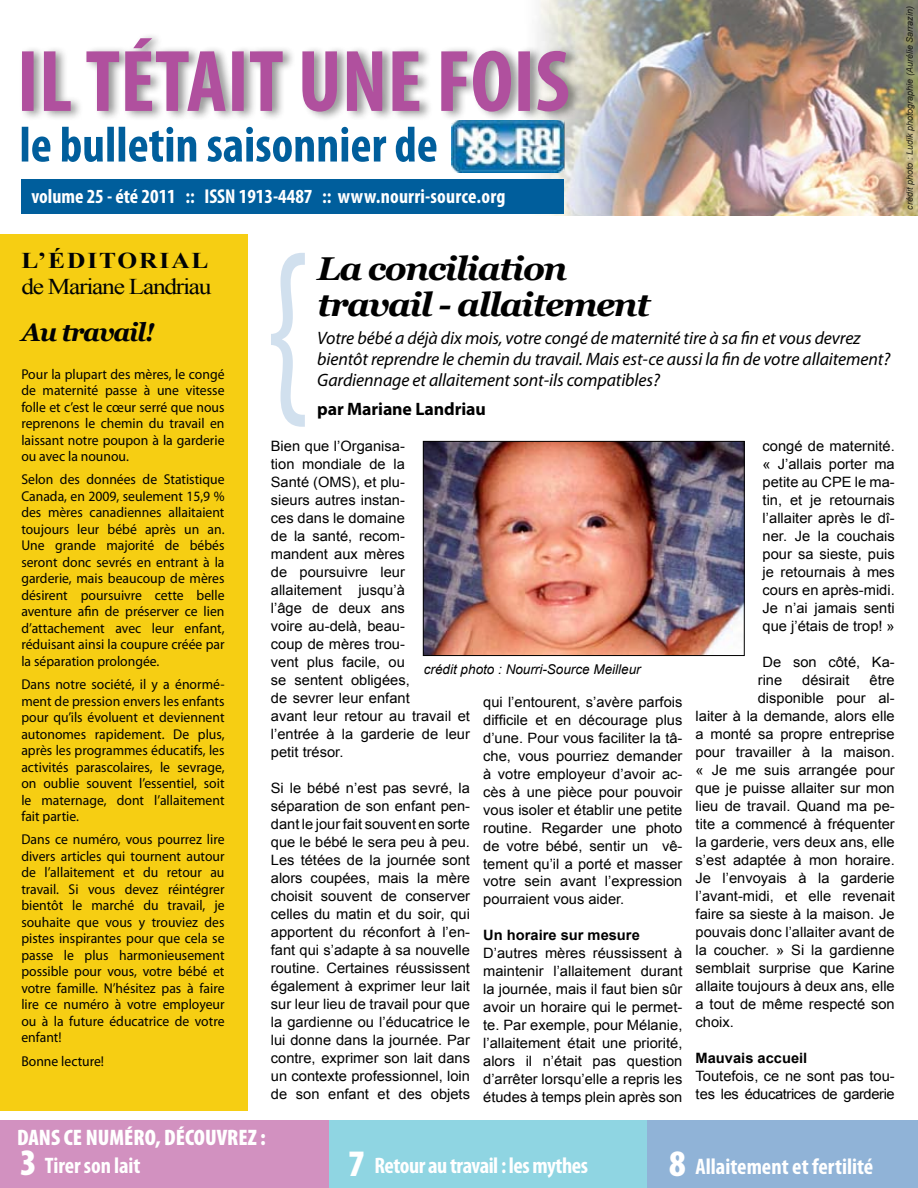
<style>
.page{position:relative;width:918px;height:1188px;background:#fff}
.page>*{position:absolute;margin:0;border:0;box-sizing:border-box;transform-origin:0 0}
.t1{font:italic 700 33px/36px "Georgia";letter-spacing:-.045em;color:#000;scale:1.05 1}
.t2{font:italic 700 25.5px "Georgia";letter-spacing:-.045em;color:#010204}
.t3{font:700 condensed 22.5px "Myriad Pro";letter-spacing:-.015em;color:#fff}
.t4{font:900 condensed 22.5px/27.8px "Myriad Pro";color:#fff}
.t5{font:22.5px "Times New Roman";letter-spacing:-.05em;color:#010304;scale:1.13 1}
.t6{font:700 22.5px "Times New Roman";letter-spacing:.075em;color:#010304;scale:1.13 1}
.t7{font:700 condensed 20.1px "Myriad Pro";color:#fff}
.t8{font:italic 18px/21px "Myriad Pro";letter-spacing:-.005em;color:#000}
.t9{font:700 18px "Myriad Pro";letter-spacing:-.005em;color:#000}
.t10{font:14.25px/18px "Arial";color:#000;text-align:justify}
.t11{font:14.25px/16.5px "Myriad Pro";color:#010101;text-align:justify;scale:.96 1}
.t12{font:14.25px/18px "Arial";letter-spacing:-.025em;color:#000}
.t13{font:700 14.25px "Arial";color:#000}
.t14{font:italic 13.5px "Arial";color:#000}
.t15{font:italic 9px "Arial";color:#000}
.s1{font-size:37.5px}
.s2{font-weight:700}
.s3{font-weight:900;font-size:37.5px}
</style>
<div class="page">
<img style="left:436px;top:0;width:482px;height:215px">
<div style="left:646px;top:1120px;width:272px;height:68px;background:#90b3d7"></div>
<div style="left:328px;top:1120px;width:319px;height:68px;background:#8fd5e2"></div>
<div style="left:0;top:1120px;width:328px;height:68px;background:#d291c0"></div>
<div style="left:0;top:234px;width:248px;height:877px;background:#f6ce13"></div>
<svg style="left:271px;top:253px;width:34px;height:174px"></svg>
<img style="left:452px;top:128px;width:112px;height:45px">
<div style="left:19px;top:32px;width:569px;height:96px;background:#000;opacity:.42"></div>
<svg style="left:22px;top:38px;width:546px;height:74px"></svg>
<svg style="left:22px;top:127px;width:414px;height:35px"></svg>
<div style="left:21px;top:179px;width:543px;height:35px;background:#005e9c"></div>
<img style="left:425px;top:443px;width:318px;height:211px">
<div style="left:423px;top:441px;width:322px;height:215px;border:1px solid #000"></div>
<h3 class="t7" style="left:32px;top:183px;width:475px">volume 25 - été 2011 :: ISSN 1913-4487 :: www.nourri-source.org</h3>
<p class="t15" style="left:904px;top:210px;width:206px;rotate:-90deg">crédit photo : Ludik photographie (Aurélie Sarrazin)</p>
<h3 class="t6" style="left:21px;top:245px;width:166px">L’ÉDITORIAL</h3>
<h3 class="t5" style="left:21px;top:271px;width:170px">de Mariane Landriau</h3>
<h2 class="t2" style="left:22px;top:318px;width:135px">Au travail!</h2>
<p class="t11" style="left:21px;top:365px;width:213px">Pour la plupart des mères, le congé de maternité passe à une vitesse folle et c’est le cœur serré que nous reprenons le chemin du travail en laissant notre poupon à la garderie ou avec la nounou.</p>
<p class="t11" style="left:21px;top:471px;width:213px">Selon des données de Statistique Canada, en 2009, seulement 15,9 % des mères canadiennes allaitaient toujours leur bébé après un an.<br>Une grande majorité de bébés seront donc sevrés en entrant à la garderie, mais beaucoup de mères désirent poursuivre cette belle aventure afin de préserver ce lien d’attachement avec leur enfant, réduisant ainsi la coupure créée par la séparation prolongée.</p>
<p class="t11" style="left:21px;top:676px;width:213px">Dans notre société, il y a énormé&shy;ment de pression envers les enfants pour qu’ils évoluent et deviennent autonomes rapidement. De plus, après les programmes éducatifs, les activités parascolaires, le sevrage, on oublie souvent l’essentiel, soit le maternage, dont l’allaitement fait partie.</p>
<p class="t11" style="left:21px;top:831px;width:213px">Dans ce numéro, vous pourrez lire divers articles qui tournent autour de l’allaitement et du retour au travail. Si vous devez réintégrer bientôt le marché du travail, je souhaite que vous y trouviez des pistes inspirantes pour que cela se passe le plus harmonieusement possible pour vous, votre bébé et votre famille. N’hésitez pas à faire lire ce numéro à votre employeur ou à la future éducatrice de votre enfant!</p>
<p class="t11" style="left:21px;top:1052px;width:88px">Bonne lecture!</p>
<h1 class="t1" style="left:317px;top:251px;width:319px">La conciliation travail - allaitement</h1>
<p class="t8" style="left:317px;top:328px;width:574px">Votre bébé a déjà dix mois, votre congé de maternité tire à sa fin et vous devrez bientôt reprendre le chemin du travail. Mais est-ce aussi la fin de votre allaitement?<br>Gardiennage et allaitement sont-ils compatibles?</p>
<p class="t9" style="left:317px;top:397px;width:170px">par Mariane Landriau</p>
<p class="t10" style="left:271px;top:438px;width:201px;text-align:left">Bien que l’Organisa-<br>tion mondiale de la<br>Santé (OMS), et plu-<br>sieurs autres instan-<br>ces dans le domaine<br>de la santé, recom-<br>mandent aux mères<br>de poursuivre leur allaitement jusqu’à<br>l’âge de deux ans<br>voire au-delà, beau-<br>coup de mères trou-<br>vent plus facile, ou<br>se sentent obligées,<br>de sevrer leur enfant<br>avant leur retour au travail et l’entrée à la garderie de leur petit trésor.</p>
<p class="t10" style="left:271px;top:779px;width:201px">Si le bébé n’est pas sevré, la séparation de son enfant pen&shy;dant le jour fait souvent en sorte que le bébé le sera peu à peu.<br>Les tétées de la journée sont alors coupées, mais la mère choisit souvent de conserver celles du matin et du soir, qui apportent du réconfort à l’en&shy;fant qui s’adapte à sa nouvelle routine. Certaines réussissent également à exprimer leur lait sur leur lieu de travail pour que la gardienne ou l’éducatrice le lui donne dans la journée. Par contre, exprimer son lait dans un contexte professionnel, loin de son enfant et des objets</p>
<p class="t14" style="left:424px;top:661px;width:218px">crédit photo : Nourri-Source Meilleur</p>
<p class="t10" style="left:483px;top:693px;width:201px">qui l’entourent, s’avère parfois difficile et en décourage plus d’une. Pour vous faciliter la tâ&shy;che, vous pourriez demander à votre employeur d’avoir ac&shy;cès à une pièce pour pouvoir vous isoler et établir une petite routine. Regarder une photo de votre bébé, sentir un vê&shy;tement qu’il a porté et masser votre sein avant l’expression pourraient vous aider.</p>
<p class="t13" style="left:483px;top:926px;width:158px">Un horaire sur mesure</p>
<p class="t10" style="left:483px;top:945px;width:201px">D’autres mères réussissent à maintenir l’allaitement durant la journée, mais il faut bien sûr avoir un horaire qui le permet&shy;te. Par exemple, pour Mélanie, l’allaitement était une priorité, alors il n’était pas question d’arrêter lorsqu’elle a repris les études à temps plein après son</p>
<p class="t10" style="left:763px;top:437px;width:134px">congé de maternité. « J’allais porter ma petite au CPE le ma&shy;tin, et je retournais l’allaiter après le dî&shy;ner. Je la couchais pour sa sieste, puis je retournais à mes cours en après-midi.<br>Je n’ai jamais senti que j’étais de trop! »</p>
<p class="t10" style="left:758px;top:653px;width:139px;text-indent:5px">De son côté, Ka&shy;rine</p>
<p class="t10" style="left:802px;top:671px;width:49px">désirait</p>
<p class="t10" style="left:870px;top:671px;width:27px">être</p>
<p class="t10" style="left:758px;top:689px;width:139px">disponible pour al-</p>
<p class="t10" style="left:696px;top:707px;width:201px">laiter à la demande, alors elle</p>
<p class="t10" style="left:696px;top:725px;width:201px">a monté sa propre entreprise</p>
<p class="t10" style="left:696px;top:743px;width:201px">pour travailler à la maison.</p>
<p class="t10" style="left:696px;top:761px;width:201px">« Je me suis arrangée pour</p>
<p class="t10" style="left:696px;top:779px;width:201px">que je puisse allaiter sur mon</p>
<p class="t10" style="left:696px;top:797px;width:201px">lieu de travail. Quand ma pe-</p>
<p class="t10" style="left:696px;top:815px;width:201px">tite a commencé à fréquenter</p>
<p class="t10" style="left:696px;top:833px;width:201px">la garderie, vers deux ans, elle</p>
<p class="t10" style="left:696px;top:851px;width:201px">s’est adaptée à mon horaire.</p>
<p class="t10" style="left:696px;top:869px;width:201px">Je l’envoyais à la garderie</p>
<p class="t10" style="left:696px;top:887px;width:201px">l’avant-midi, et elle revenait</p>
<p class="t10" style="left:696px;top:905px;width:201px">faire sa sieste à la maison. Je</p>
<p class="t10" style="left:696px;top:923px;width:201px">pouvais donc l’allaiter avant de</p>
<p class="t10" style="left:696px;top:941px;width:201px">la coucher. » Si la gardienne</p>
<p class="t10" style="left:696px;top:959px;width:201px">semblait surprise que Karine</p>
<p class="t10" style="left:696px;top:977px;width:201px">allaite toujours à deux ans, elle</p>
<p class="t10" style="left:696px;top:995px;width:201px">a tout de même respecté son</p>
<p class="t10" style="left:696px;top:1013px;width:40px">choix.</p>
<p class="t13" style="left:696px;top:1049px;width:113px">Mauvais accueil</p>
<p class="t12" style="left:696px;top:1067px;width:201px">Toutefois, ce ne sont pas tou&shy;tes les éducatrices de garderie</p>
<h3 class="t4" style="left:17px;top:1124px;width:250px">DANS CE NUMÉRO, DÉCOUVREZ :<br><span class="s1">3</span> <span class="s2">Tirer son lait</span></h3>
<h3 class="t3" style="left:348px;top:1151px;width:242px"><span class="s3">7</span> Retour au travail : les mythes</h3>
<h3 class="t3" style="left:669px;top:1152px;width:206px"><span class="s3">8</span> Allaitement et fertilité</h3>
</div>
